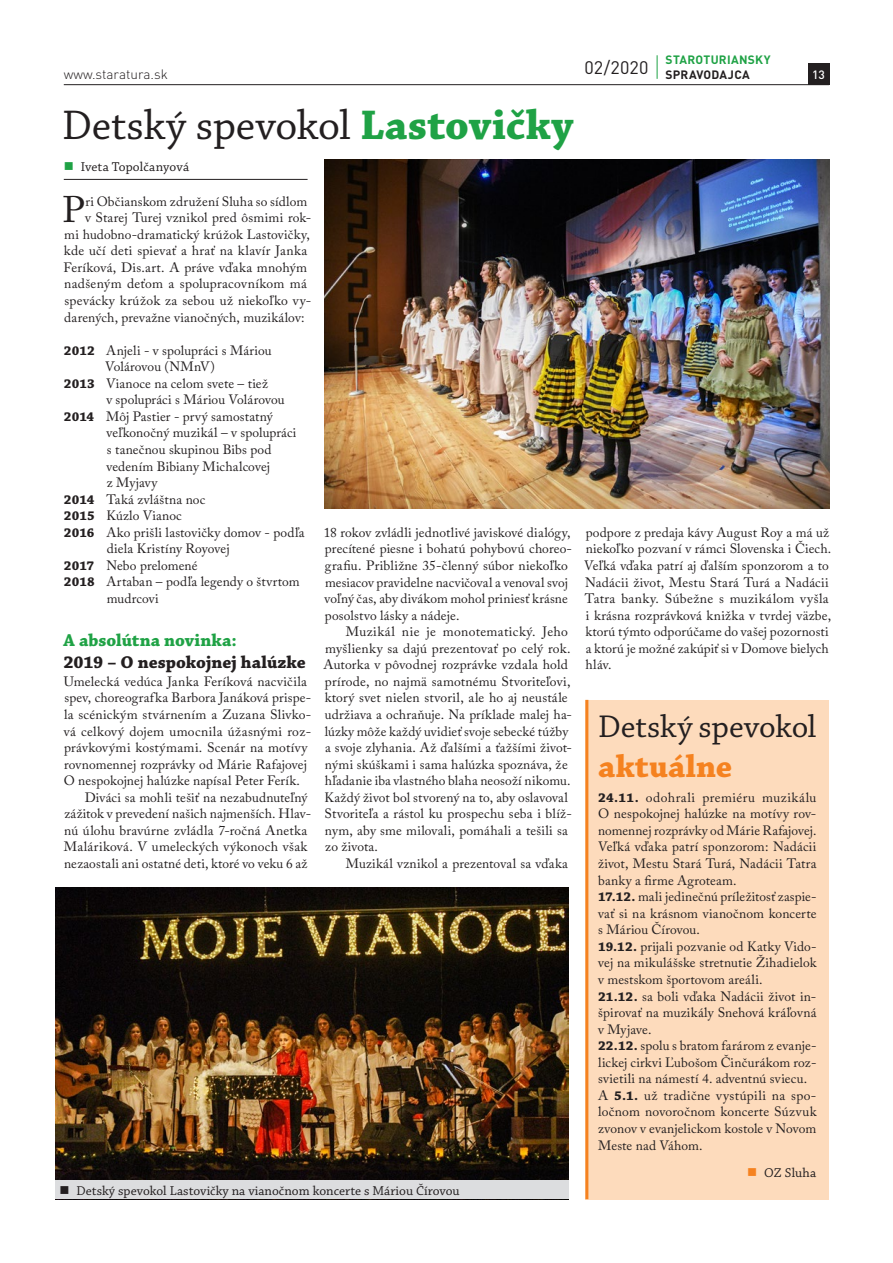
<style>
.page{position:relative;width:893px;height:1263px;background:#fff}
.page>*{position:absolute;margin:0;border:0;box-sizing:border-box;transform-origin:0 0}
.t1{font:43.5px "Chaparral Pro";letter-spacing:-.005em;color:#231f20}
.t2{font:36.75px "Adobe Caslon Pro";color:#231f20}
.t3{font:33px "Chaparral Pro";letter-spacing:-.005em;color:#231f20}
.t4{font:700 33px "Chaparral Pro";color:#f58220}
.t5{font:700 18px "Chaparral Pro";letter-spacing:.005em;color:#231f20}
.t6{font:700 18px "Chaparral Pro";color:#1fa245}
.t7{font:18px "DIN Pro";letter-spacing:.01em;color:#231f20}
.t8{font:13.5px/16.5px "Adobe Caslon Pro";letter-spacing:.015em;color:#231f20}
.t9{font:13.5px "Chaparral Pro";color:#231f20}
.t10{font:300 13.5px "DIN Pro";color:#231f20}
.t11{font:700 12px "DIN Pro";letter-spacing:.025em;color:#1fa245}
.t12{font:700 12px "DIN Pro";letter-spacing:.015em;color:#231f20}
.t13{font:500 12px "DIN Pro";color:#fff}
.s1{font-weight:700;color:#1fa245}
.s2{color:#1fa245}
.s3{font-family:"Chaparral Pro";font-weight:700}
.s4{color:#f58220}
</style>
<div class="page">
<div style="left:808px;top:64px;width:21px;height:21px;background:#231f20"></div>
<hr style="left:64px;top:84px;width:765px;height:1px;background:#231f20">
<svg style="left:657px;top:55px;width:1px;height:24px"></svg>
<hr style="left:64px;top:179px;width:244px;height:1px;background:#231f20">
<div style="left:585px;top:700px;width:244px;height:499px;background:#fddbbc"></div>
<hr style="left:585px;top:700px;width:3px;height:499px;background:#f58220">
<img style="left:325px;top:159px;width:504px;height:349px">
<img style="left:55px;top:888px;width:513px;height:293px">
<div style="left:55px;top:1181px;width:513px;height:18px;background:#dcdddf"></div>
<h3 class="t7" style="left:584px;top:55px;width:66px">02/2020</h3>
<p class="t11" style="left:666px;top:52px;width:107px">STAROTURIANSKY</p>
<p class="t10" style="left:64px;top:65px;width:106px">www.staratura.sk</p>
<p class="t13" style="left:812px;top:67px;width:14px">13</p>
<p class="t12" style="left:666px;top:66px;width:86px">SPRAVODAJCA</p>
<h1 class="t1" style="left:62px;top:101px;width:513px">Detský spevokol <span class="s1">Lastovičky</span></h1>
<p class="t9" style="left:64px;top:159px;width:127px"><span class="s2">■</span> Iveta Topolčanyová</p>
<h2 class="t2" style="left:63px;top:188px;width:24px">P</h2>
<p class="t8" style="left:85px;top:193px;width:223px">ri Občianskom združení Sluha so sídlom</p>
<p class="t8" style="left:85px;top:209px;width:228px">v Starej Turej vznikol pred ôsmimi rok-</p>
<p class="t8" style="left:64px;top:226px;width:247px">mi hudobno-dramatický krúžok Lastovičky,</p>
<p class="t8" style="left:64px;top:242px;width:245px">kde učí deti spievať a hrať na klavír Janka</p>
<p class="t8" style="left:64px;top:259px;width:245px">Feríková, Dis.art. A práve vďaka mnohým</p>
<p class="t8" style="left:64px;top:276px;width:244px">nadšeným deťom a spolupracovníkom má</p>
<p class="t8" style="left:64px;top:292px;width:248px">spevácky krúžok za sebou už niekoľko vy-</p>
<p class="t8" style="left:64px;top:309px;width:242px">darených, prevažne vianočných, muzikálov:</p>
<p class="t8" style="left:64px;top:342px;width:209px"><span class="s3">2012</span> Anjeli - v spolupráci s Máriou</p>
<p class="t8" style="left:105px;top:358px;width:111px">Volárovou (NMnV)</p>
<p class="t8" style="left:64px;top:375px;width:206px"><span class="s3">2013</span> Vianoce na celom svete – tiež</p>
<p class="t8" style="left:106px;top:391px;width:180px">v spolupráci s Máriou Volárovou</p>
<p class="t8" style="left:64px;top:408px;width:210px"><span class="s3">2014</span> Môj Pastier - prvý samostatný</p>
<p class="t8" style="left:106px;top:425px;width:192px">veľkonočný muzikál – v spolupráci</p>
<p class="t8" style="left:107px;top:441px;width:166px">s tanečnou skupinou Bibs pod</p>
<p class="t8" style="left:106px;top:458px;width:165px">vedením Bibiany Michalcovej</p>
<p class="t8" style="left:107px;top:474px;width:52px">z Myjavy</p>
<p class="t8" style="left:64px;top:491px;width:143px"><span class="s3">2014</span> Taká zvláštna noc</p>
<p class="t8" style="left:64px;top:507px;width:119px"><span class="s3">2015</span> Kúzlo Vianoc</p>
<p class="t8" style="left:64px;top:524px;width:242px"><span class="s3">2016</span> Ako prišli lastovičky domov - podľa</p>
<p class="t8" style="left:107px;top:540px;width:124px">diela Kristíny Royovej</p>
<p class="t8" style="left:64px;top:557px;width:135px"><span class="s3">2017</span> Nebo prelomené</p>
<p class="t8" style="left:64px;top:573px;width:237px"><span class="s3">2018</span> Artaban – podľa legendy o štvrtom</p>
<p class="t8" style="left:107px;top:590px;width:54px">mudrcovi</p>
<h3 class="t6" style="left:64px;top:630px;width:175px">A absolútna novinka:</h3>
<h3 class="t5" style="left:63px;top:651px;width:244px">2019 – O nespokojnej halúzke</h3>
<p class="t8" style="left:64px;top:673px;width:245px">Umelecká vedúca Janka Feríková nacvičila</p>
<p class="t8" style="left:64px;top:689px;width:248px">spev, choreografka Barbora Janáková prispe-</p>
<p class="t8" style="left:64px;top:706px;width:249px">la scénickým stvárnením a Zuzana Slivko-</p>
<p class="t8" style="left:64px;top:723px;width:249px">vá celkový dojem umocnila úžasnými roz-</p>
<p class="t8" style="left:64px;top:739px;width:245px">právkovými kostýmami. Scenár na motívy</p>
<p class="t8" style="left:64px;top:756px;width:244px">rovnomennej rozprávky od Márie Rafajovej</p>
<p class="t8" style="left:64px;top:772px;width:238px">O nespokojnej halúzke napísal Peter Ferík.</p>
<p class="t8" style="left:85px;top:789px;width:224px">Diváci sa mohli tešiť na nezabudnuteľný</p>
<p class="t8" style="left:64px;top:805px;width:248px">zážitok v prevedení našich najmenších. Hlav-</p>
<p class="t8" style="left:64px;top:822px;width:244px">nú úlohu bravúrne zvládla 7-ročná Anetka</p>
<p class="t8" style="left:64px;top:838px;width:245px">Maláriková. V umeleckých výkonoch však</p>
<p class="t8" style="left:64px;top:855px;width:245px">nezaostali ani ostatné deti, ktoré vo veku 6 až</p>
<p class="t8" style="left:324px;top:524px;width:250px">18 rokov zvládli jednotlivé javiskové dialógy, precítené piesne i bohatú pohybovú choreo&shy;grafiu. Približne 35-členný súbor niekoľko mesiacov pravidelne nacvičoval a venoval svoj voľný čas, aby divákom mohol priniesť krásne posolstvo lásky a nádeje.</p>
<p class="t8" style="left:323px;top:623px;width:250px;text-indent:22px">Muzikál nie je monotematický. Jeho myšlienky sa dajú prezentovať po celý rok.<br>Autorka v pôvodnej rozprávke vzdala hold prírode, no najmä samotnému Stvoriteľovi, ktorý svet nielen stvoril, ale ho aj neustále udržiava a ochraňuje. Na príklade malej ha&shy;lúzky môže každý uvidieť svoje sebecké túžby a svoje zlyhania. Až ďalšími a ťažšími život&shy;nými skúškami i sama halúzka spoznáva, že hľadanie iba vlastného blaha neosoží nikomu.<br>Každý život bol stvorený na to, aby oslavoval Stvoriteľa a rástol ku prospechu seba i blíž&shy;nym, aby sme milovali, pomáhali a tešili sa zo života.</p>
<p class="t8" style="left:346px;top:855px;width:224px">Muzikál vznikol a prezentoval sa vďaka</p>
<p class="t9" style="left:60px;top:1183px;width:402px">■ Detský spevokol Lastovičky na vianočnom koncerte s Máriou Čírovou</p>
<p class="t8" style="left:584px;top:524px;width:249px">podpore z predaja kávy August Roy a má už niekoľko pozvaní v rámci Slovenska i Čiech.<br>Veľká vďaka patrí aj ďalším sponzorom a to Nadácii život, Mestu Stará Turá a Nadácii Tatra banky. Súbežne s muzikálom vyšla i krásna rozprávková knižka v tvrdej väzbe, ktorú týmto odporúčame do vašej pozornosti a ktorú je možné zakúpiť si v Domove bielych hláv.</p>
<h3 class="t3" style="left:598px;top:708px;width:220px">Detský spevokol</h3>
<h3 class="t4" style="left:598px;top:747px;width:136px">aktuálne</h3>
<p class="t8" style="left:598px;top:789px;width:220px"><span class="s3">24.11.</span> odohrali premiéru muzikálu O nespokojnej halúzke na motívy rov&shy;nomennej rozprávky od Márie Rafajovej.<br>Veľká vďaka patrí sponzorom: Nadácii život, Mestu Stará Turá, Nadácii Tatra banky a firme Agroteam.<br><span class="s3">17.12.</span> mali jedinečnú príležitosť zaspie&shy;vať si na krásnom vianočnom koncerte s Máriou Čírovou.<br><span class="s3">19.12.</span> prijali pozvanie od Katky Vido&shy;vej na mikulášske stretnutie Žihadielok v mestskom športovom areáli.<br><span class="s3">21.12.</span> sa boli vďaka Nadácii život in&shy;špirovať na muzikály Snehová kráľovná v Myjave.<br><span class="s3">22.12.</span> spolu s bratom farárom z evanje&shy;lickej cirkvi Ľubošom Činčurákom roz&shy;svietili na námestí 4. adventnú sviecu.<br>A <span class="s3">5.1.</span> už tradične vystúpili na spo&shy;ločnom novoročnom koncerte Súzvuk zvonov v evanjelickom kostole v Novom Meste nad Váhom.</p>
<p class="t9" style="left:747px;top:1165px;width:71px"><span class="s4">■</span> OZ Sluha</p>
</div>
